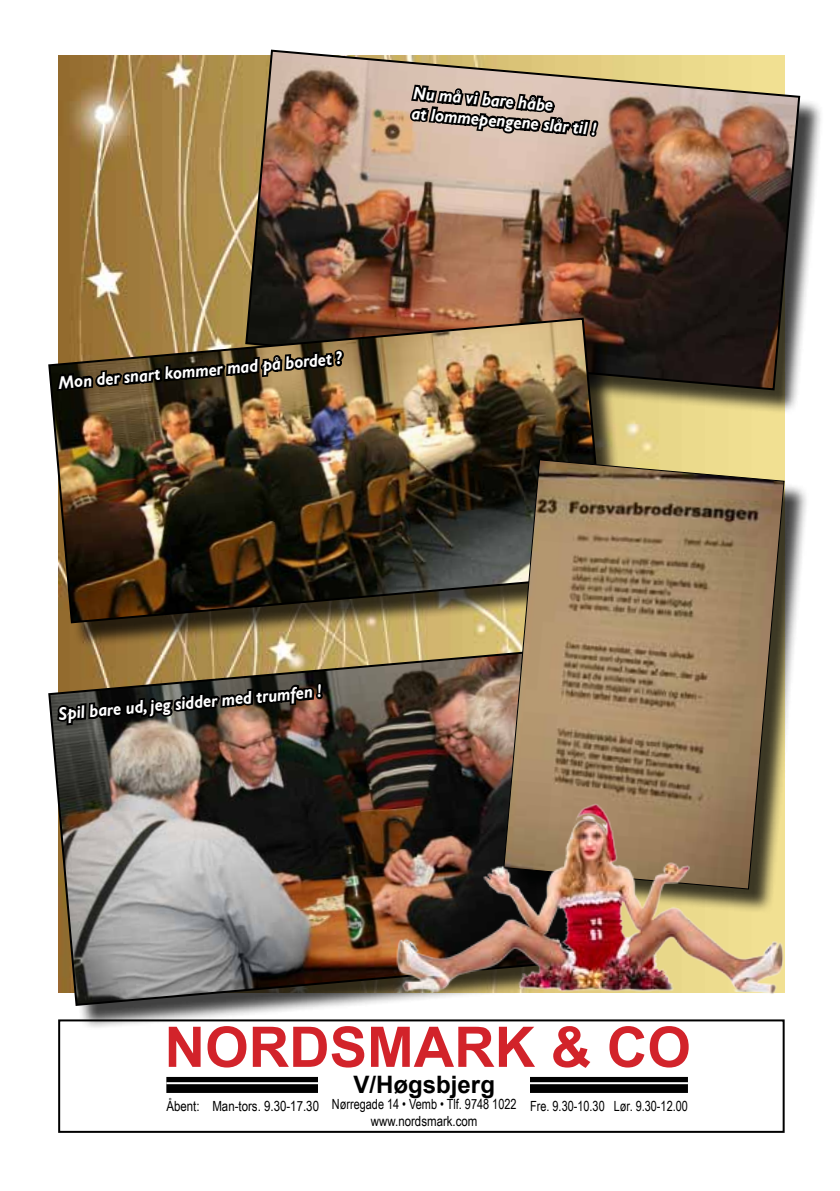
<style>
.page{position:relative;width:840px;height:1191px;background:#fff}
.page>*{position:absolute;margin:0;border:0;box-sizing:border-box;transform-origin:0 0}
.t1{font:700 56px "Arial";color:#d2232a}
.t2{font:700 24px "Arial";color:#000}
.t3{font:italic 700 18px/20px "Gill Sans";color:#fff;scale:.9 1}
.t4{font:14px/16.8px "Arial Narrow";color:#000;text-align:center;scale:.95 1}
.t5{font:14px "Arial Narrow";color:#000}
</style>
<div class="page">
<img style="left:58px;top:56px;width:726px;height:593px">
<div style="left:166px;top:1077px;width:521px;height:16px;background:#000"></div>
<hr style="left:166px;top:1082px;width:521px;height:2px;background:#fff">
<div style="left:318px;top:1075px;width:212px;height:59px;background:#fff"></div>
<div style="left:58px;top:1019px;width:726px;height:113px;border:2px solid #000"></div>
<div style="left:249px;top:53px;width:574px;height:362px;background:#000;opacity:.75"></div>
<img style="left:244px;top:49px;width:556px;height:342px">
<div style="left:52px;top:653px;width:543px;height:377px;background:#000;opacity:.75"></div>
<img style="left:48px;top:649px;width:523px;height:358px">
<div style="left:52px;top:321px;width:578px;height:326px;background:#000;opacity:.75"></div>
<img style="left:48px;top:316px;width:559px;height:308px">
<div style="left:506px;top:463px;width:302px;height:451px;background:#000;opacity:.75"></div>
<svg style="left:502px;top:459px;width:282px;height:334px;background:#98805f"></svg>
<img style="left:388px;top:793px;width:411px;height:208px">
<svg style="left:407px;top:49px;width:193px;height:171px;background:#b39c89"></svg>
<img style="left:54px;top:149px;width:292px;height:770px">
<p class="t3" style="left:414px;top:83px;width:207px;rotate:5deg">Nu må vi bare håbe<br>at lommepengene slår til !</p>
<p class="t3" style="left:58px;top:373px;width:317px;rotate:-5deg">Mon der snart kommer mad på bordet ?</p>
<p class="t3" style="left:58px;top:704px;width:294px;rotate:-5deg">Spil bare ud, jeg sidder med trumfen !</p>
<h1 class="t1" style="left:164px;top:1009px;width:527px">NORDSMARK &amp; CO</h1>
<h2 class="t2" style="left:353px;top:1068px;width:143px">V/Høgsbjerg</h2>
<p class="t4" style="left:332px;top:1095px;width:196px">Nørregade 14 • Vemb • Tlf. 9748 1022 www.nordsmark.com</p>
<p class="t5" style="left:166px;top:1096px;width:154px">Åbent: Man-tors. 9.30-17.30</p>
<p class="t4" style="left:530px;top:1097px;width:167px">Fre. 9.30-10.30 Lør. 9.30-12.00</p>
</div>
